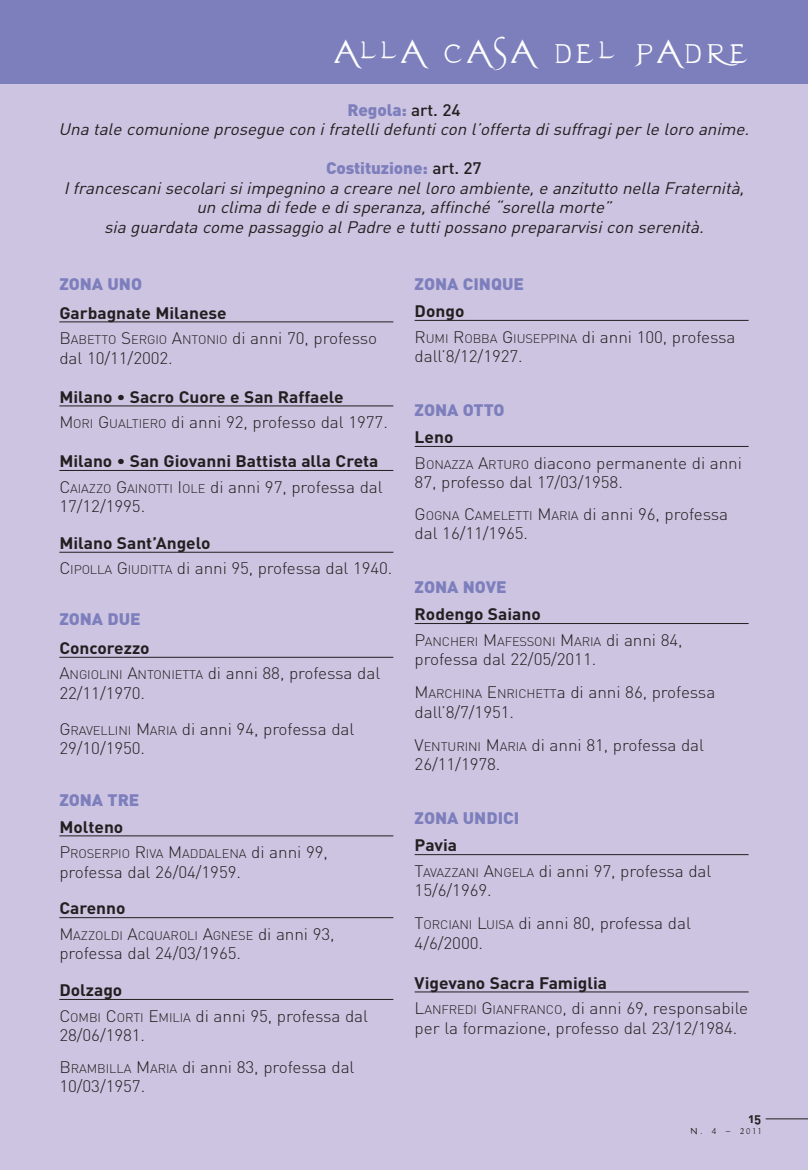
<style>
.page{position:relative;width:808px;height:1170px;background:#fff}
.page>*{position:absolute;margin:0;border:0;box-sizing:border-box;transform-origin:0 0}
.t1{font:48px "Evanescent";letter-spacing:.085em;color:#fff}
.t2{font:300 16.5px/25.5px "DIN";letter-spacing:-.005em;color:#231f20;scale:1.04 1}
.t3{font:italic 16.5px/19.5px "DIN";color:#231f20;text-align:center;scale:1.04 1}
.t4{font:700 16.5px/25.5px "DIN";color:#231f20;scale:1.05 1}
.t5{font:900 16.5px "DIN";color:#7d7fbd;scale:1.05 1}
.t6{font:15px "Evanescent";color:#231f20}
.t7{font:12.9px "DIN Bold Alternate";color:#231f20}
.t8{font:300 12.3px "DIN";letter-spacing:-.005em;color:#231f20;scale:1.04 1}
.s1{font-weight:900;font-style:normal;color:#7d7fbd}
.s2{font-weight:500;font-style:normal}
.s3{font-weight:700}
.s4{font-size:12.3px}
.s5{font-weight:300}
.s6{font-weight:300;font-size:12.3px}
.s7{font-size:16.5px}
</style>
<div class="page">
<div style="left:0;top:38px;width:807px;height:1131px;background:#cdc4e1"></div>
<hr style="left:765px;top:1118px;width:42px;height:1px;background:#231f20">
<div style="left:0;top:0;width:807px;height:83px;background:#7d7fbd"></div>
<hr style="left:59px;top:321px;width:334px;height:1px;background:#231f20">
<hr style="left:59px;top:405px;width:334px;height:1px;background:#231f20">
<hr style="left:59px;top:470px;width:334px;height:1px;background:#231f20">
<hr style="left:59px;top:552px;width:334px;height:1px;background:#231f20">
<hr style="left:59px;top:657px;width:334px;height:1px;background:#231f20">
<hr style="left:59px;top:835px;width:334px;height:1px;background:#231f20">
<hr style="left:59px;top:917px;width:334px;height:1px;background:#231f20">
<hr style="left:59px;top:999px;width:334px;height:1px;background:#231f20">
<hr style="left:414px;top:320px;width:334px;height:1px;background:#231f20">
<hr style="left:414px;top:446px;width:334px;height:1px;background:#231f20">
<hr style="left:414px;top:623px;width:334px;height:1px;background:#231f20">
<hr style="left:414px;top:854px;width:334px;height:1px;background:#231f20">
<hr style="left:414px;top:991px;width:334px;height:1px;background:#231f20">
<h1 class="t1" style="left:334px;top:18px;width:415px">ALLA CASA DEL PADRE</h1>
<p class="t3" style="left:59px;top:102px;width:668px"><span class="s1">Regola:</span> <span class="s2">art. 24<br></span>Una tale comunione prosegue con ifratellidefunticon l’offerta disuffragiper le loro anime.</p>
<p class="t3" style="left:64px;top:160px;width:659px"><span class="s1">Costituzione:</span> <span class="s2">art. 27<br></span>Ifrancescanisecolarisiimpegnino a creare nelloro ambiente,e anzitutto nella Fraternità, un clima difede e disperanza,affinché “sorella morte”<br>sia guardata come passaggio alPadre e tuttipossano prepararvisicon serenità.</p>
<p class="t5" style="left:59px;top:278px;width:80px">ZONA UNO</p>
<p class="t2" style="left:59px;top:302px;width:307px"><span class="s3">Garbagnate Milanese<br></span>B<span class="s4">ABETTO</span> S<span class="s4">ERGIO</span> A<span class="s4">NTONIO</span> di anni 70, professo</p>
<p class="t2" style="left:59px;top:347px;width:111px">dal 10/11/2002.</p>
<p class="t4" style="left:59px;top:385px;width:314px">Milano • Sacro Cuore e San Raffaele<br><span class="s5">M</span><span class="s6">ORI</span> <span class="s5">G</span><span class="s6">UALTIERO</span> <span class="s5">di anni 92, professo dal 1977.</span></p>
<p class="t4" style="left:59px;top:450px;width:309px">Milano • San Giovanni Battista alla Creta<br><span class="s5">C</span><span class="s6">AIAZZO</span> <span class="s5">G</span><span class="s6">AINOTTI</span> <span class="s5">I</span><span class="s6">OLE</span> <span class="s5">di anni 97, professa dal</span></p>
<p class="t2" style="left:59px;top:495px;width:84px">17/12/1995.</p>
<p class="t2" style="left:59px;top:532px;width:322px"><span class="s3">Milano Sant’Angelo<br></span>C<span class="s4">IPOLLA</span> G<span class="s4">IUDITTA</span> di anni 95, professa dal 1940.</p>
<p class="t5" style="left:59px;top:613px;width:79px">ZONA DUE</p>
<p class="t2" style="left:59px;top:637px;width:310px"><span class="s3">Concorezzo<br></span>A<span class="s4">NGIOLINI</span> A<span class="s4">NTONIETTA</span> di anni 88, professa dal</p>
<p class="t2" style="left:59px;top:677px;width:285px;line-height:36px">22/11/1970.<br>G<span class="s4">RAVELLINI</span> M<span class="s4">ARIA</span> di anni 94, professa dal</p>
<p class="t2" style="left:59px;top:737px;width:84px">29/10/1950.</p>
<p class="t5" style="left:59px;top:793px;width:78px">ZONA TRE</p>
<p class="t4" style="left:59px;top:815px;width:62px">Molteno</p>
<p class="t8" style="left:59px;top:849px;width:260px"><span class="s7">P</span>ROSERPIO <span class="s7">R</span>IVA <span class="s7">M</span>ADDALENA <span class="s7">di anni 99,</span></p>
<p class="t2" style="left:59px;top:860px;width:176px">professa dal 26/04/1959.</p>
<p class="t4" style="left:59px;top:897px;width:64px">Carenno</p>
<p class="t8" style="left:59px;top:931px;width:266px"><span class="s7">M</span>AZZOLDI <span class="s7">A</span>CQUAROLI <span class="s7">A</span>GNESE <span class="s7">di anni 93,</span></p>
<p class="t2" style="left:59px;top:942px;width:176px">professa dal 24/03/1965.</p>
<p class="t2" style="left:59px;top:979px;width:298px"><span class="s3">Dolzago<br></span>C<span class="s4">OMBI</span> C<span class="s4">ORTI</span> E<span class="s4">MILIA</span> di anni 95, professa dal</p>
<p class="t2" style="left:59px;top:1021px;width:285px;line-height:31.5px">28/06/1981.<br>B<span class="s4">RAMBILLA</span> M<span class="s4">ARIA</span> di anni 83, professa dal</p>
<p class="t2" style="left:59px;top:1075px;width:84px">10/03/1957.</p>
<p class="t5" style="left:414px;top:278px;width:106px">ZONA CINQUE</p>
<p class="t2" style="left:414px;top:300px;width:310px"><span class="s3">Dongo<br></span>R<span class="s4">UMI</span> R<span class="s4">OBBA</span> G<span class="s4">IUSEPPINA</span> di anni 100, professa</p>
<p class="t2" style="left:414px;top:345px;width:105px">dall’8/12/1927.</p>
<p class="t5" style="left:414px;top:404px;width:87px">ZONA OTTO</p>
<p class="t2" style="left:414px;top:426px;width:316px"><span class="s3">Leno<br></span>B<span class="s4">ONAZZA</span> A<span class="s4">RTURO</span> diacono permanente di anni</p>
<p class="t2" style="left:414px;top:468px;width:303px;line-height:31.5px">87, professo dal 17/03/1958.<br>G<span class="s4">OGNA</span> C<span class="s4">AMELETTI</span> M<span class="s4">ARIA</span> di anni 96, professa</p>
<p class="t2" style="left:414px;top:522px;width:111px">dal 16/11/1965.</p>
<p class="t5" style="left:414px;top:581px;width:89px">ZONA NOVE</p>
<p class="t4" style="left:414px;top:603px;width:122px">Rodengo Saiano</p>
<p class="t8" style="left:414px;top:637px;width:259px"><span class="s7">P</span>ANCHERI <span class="s7">M</span>AFESSONI <span class="s7">M</span>ARIA <span class="s7">di anni 84,</span></p>
<p class="t2" style="left:414px;top:644px;width:290px;line-height:33px">professa dal 22/05/2011.<br>M<span class="s4">ARCHINA</span> E<span class="s4">NRICHETT</span>a di anni 86, professa</p>
<p class="t2" style="left:414px;top:697px;width:280px;line-height:33px">dall’8/7/1951.<br>V<span class="s4">ENTURINI</span> M<span class="s4">ARIA</span> di anni 81, professa dal</p>
<p class="t2" style="left:414px;top:753px;width:84px">26/11/1978.</p>
<p class="t5" style="left:414px;top:812px;width:101px">ZONA UNDICI</p>
<p class="t2" style="left:414px;top:834px;width:287px"><span class="s3">Pavia<br></span>T<span class="s4">AVAZZANI</span> A<span class="s4">NGELA</span> di anni 97, professa dal</p>
<p class="t2" style="left:414px;top:875px;width:267px;line-height:33px">15/6/1969.<br>T<span class="s4">ORCIANI</span> L<span class="s4">UISA</span> di anni 80, professa dal</p>
<p class="t2" style="left:414px;top:932px;width:67px">4/6/2000.</p>
<p class="t2" style="left:414px;top:971px;width:322px"><span class="s3">Vigevano Sacra Famiglia<br></span>L<span class="s4">ANFREDI</span> G<span class="s4">IANFRANCO</span>, di anni 69, responsabile</p>
<p class="t2" style="left:414px;top:1016px;width:312px">per la formazione, professo dal 23/12/1984.</p>
<p class="t7" style="left:748px;top:1113px;width:14px">15</p>
<p class="t6" style="left:690px;top:1120px;width:72px">N. 4 - 2011</p>
</div>
